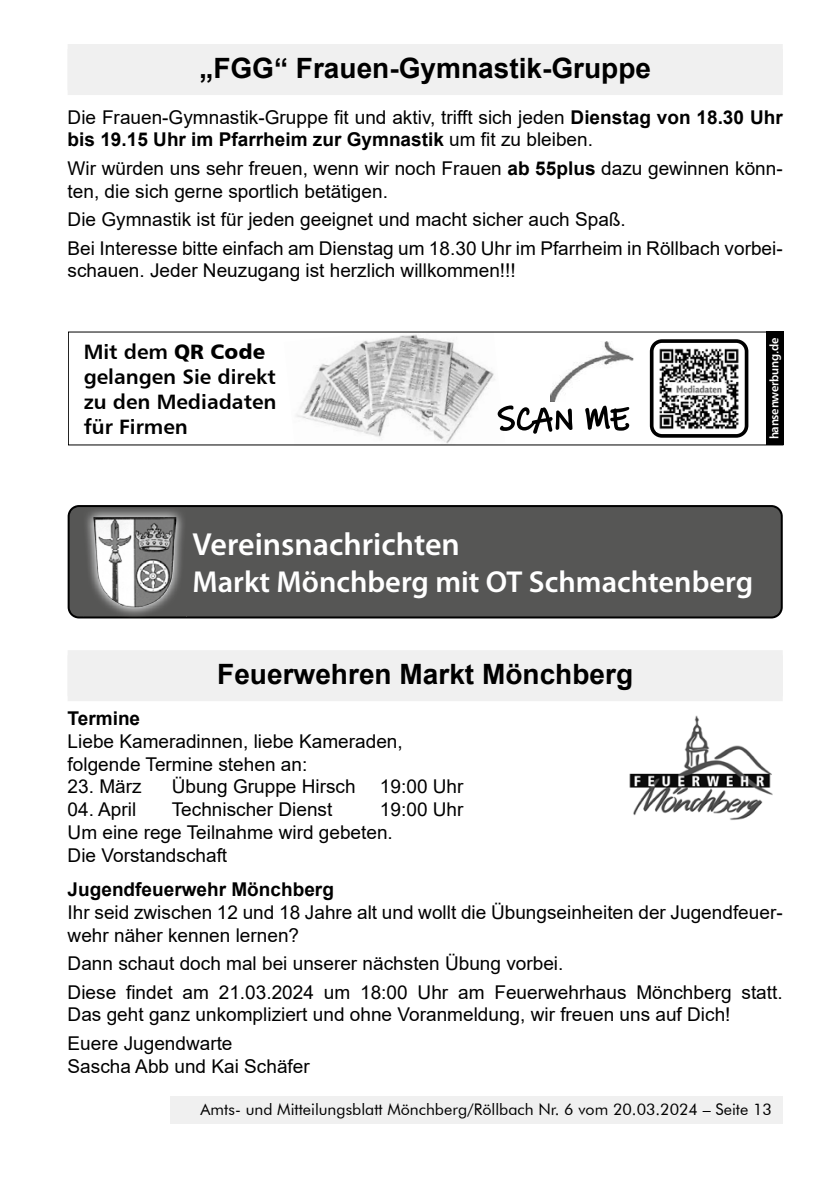
<style>
.page{position:relative;width:840px;height:1191px;background:#fff}
.page>*{position:absolute;margin:0;border:0;box-sizing:border-box;transform-origin:0 0}
.t1{font:600 32px "Myriad Pro";color:#fff}
.t2{font:600 30.4px "Myriad Pro";color:#fff}
.t3{font:700 28px "Arial";color:#000}
.t4{font:20.8px/25px "Humanist 777 BT Bold B";color:#000}
.t5{font:19px/22.8px "Arial";color:#000}
.t6{font:700 19px "Arial";color:#000}
.t7{font:16px "Futura BT";color:#000}
.t8{font:12px "Humanist 777 BT Bold B";letter-spacing:-.02em;color:#fff;scale:.95 1}
.s1{font-weight:700}
.s2{font-family:"Humanist 777 BT Black B"}
</style>
<div class="page">
<img style="left:550px;top:341px;width:83px;height:61px">
<div style="left:765px;top:332px;width:17px;height:113px;background:#000"></div>
<img style="left:306px;top:349px;width:47px;height:47px">
<img style="left:353px;top:334px;width:70px;height:62px">
<img style="left:423px;top:338px;width:72px;height:50px">
<img style="left:296px;top:396px;width:63px;height:36px">
<img style="left:359px;top:388px;width:70px;height:49px">
<img style="left:429px;top:381px;width:66px;height:62px">
<div style="left:649px;top:339px;width:99px;height:99px;border:4px solid #000;border-radius:10px"></div>
<img style="left:659px;top:348px;width:80px;height:81px">
<svg style="left:497px;top:405px;width:75px;height:29px"></svg>
<svg style="left:585px;top:406px;width:44px;height:25px"></svg>
<div style="left:170px;top:1097px;width:612px;height:27px;background:#f0f0f0"></div>
<div style="left:68px;top:49px;width:714px;height:46px;background:#f0f0f0"></div>
<div style="left:68px;top:44px;width:714px;height:46px;background:#f0f0f0"></div>
<div style="left:68px;top:505px;width:714px;height:113px;background:#565655"></div>
<img style="left:83px;top:506px;width:103px;height:111px">
<img style="left:93px;top:517px;width:83px;height:91px">
<div style="left:68px;top:655px;width:714px;height:46px;background:#f0f0f0"></div>
<div style="left:68px;top:650px;width:714px;height:46px;background:#f0f0f0"></div>
<img style="left:629px;top:715px;width:144px;height:105px">
<h3 class="t3" style="left:199px;top:48px;width:453px">„FGG“ Frauen-Gymnastik-Gruppe</h3>
<p class="t5" style="left:68px;top:105px;width:716px">Die Frauen-Gymnastik-Gruppe fit und aktiv, trifft sich jeden <span class="s1">Dienstag von 18.30 Uhr bis 19.15 Uhr im Pfarrheim zur Gymnastik</span> um fit zu bleiben.</p>
<p class="t5" style="left:68px;top:157px;width:716px">Wir würden uns sehr freuen, wenn wir noch Frauen <span class="s1">ab 55plus</span> dazu gewinnen könn&shy;ten, die sich gerne sportlich betätigen.</p>
<p class="t5" style="left:68px;top:205px;width:716px;line-height:28.4px">Die Gymnastik ist für jeden geeignet und macht sicher auch Spaß.<br>Bei Interesse bitte einfach am Dienstag um 18.30 Uhr im Pfarrheim in Röllbach vorbei-</p>
<p class="t5" style="left:68px;top:259px;width:449px">schauen. Jeder Neuzugang ist herzlich willkommen!!!</p>
<p class="t4" style="left:84px;top:339px;width:194px">Mit dem <span class="s2">QR Code </span>gelangen Sie direkt zu den Mediadaten für Firmen</p>
<p class="t8" style="left:766px;top:439px;width:109px;rotate:-90deg">hansenwerbung.de</p>
<h1 class="t1" style="left:192px;top:524px;width:269px">Vereinsnachrichten</h1>
<h2 class="t2" style="left:192px;top:562px;width:562px">Markt Mönchberg mit OT Schmachtenberg</h2>
<h3 class="t3" style="left:217px;top:654px;width:417px">Feuerwehren Markt Mönchberg</h3>
<p class="t6" style="left:68px;top:705px;width:74px">Termine</p>
<p class="t5" style="left:68px;top:729px;width:336px">Liebe Kameradinnen, liebe Kameraden, folgende Termine stehen an:</p>
<p class="t5" style="left:68px;top:775px;width:75px">23. März</p>
<p class="t5" style="left:172px;top:775px;width:185px">Übung Gruppe Hirsch</p>
<p class="t5" style="left:380px;top:775px;width:85px">19:00 Uhr</p>
<p class="t5" style="left:68px;top:798px;width:70px">04. April</p>
<p class="t5" style="left:172px;top:798px;width:162px">Technischer Dienst</p>
<p class="t5" style="left:68px;top:798px;width:397px;text-indent:312px">19:00 Uhr<br>Um eine rege Teilnahme wird gebeten.<br>Die Vorstandschaft</p>
<p class="t6" style="left:68px;top:876px;width:268px">Jugendfeuerwehr Mönchberg</p>
<p class="t5" style="left:68px;top:900px;width:716px">Ihr seid zwischen 12 und 18 Jahre alt und wollt die Übungseinheiten der Jugendfeuer&shy;wehr näher kennen lernen?</p>
<p class="t5" style="left:68px;top:949px;width:716px;line-height:28.4px">Dann schaut doch mal bei unserer nächsten Übung vorbei.<br>Diese findet am 21.03.2024 um 18:00 Uhr am Feuerwehrhaus Mönchberg statt.</p>
<p class="t5" style="left:68px;top:1000px;width:664px;line-height:28.4px">Das geht ganz unkompliziert und ohne Voranmeldung, wir freuen uns auf Dich!<br>Euere Jugendwarte</p>
<p class="t5" style="left:68px;top:1054px;width:243px">Sascha Abb und Kai Schäfer</p>
<p class="t7" style="left:200px;top:1099px;width:572px">Amts- und Mitteilungsblatt Mönchberg/Röllbach Nr. 6 vom 20.03.2024 – Seite 13</p>
</div>
